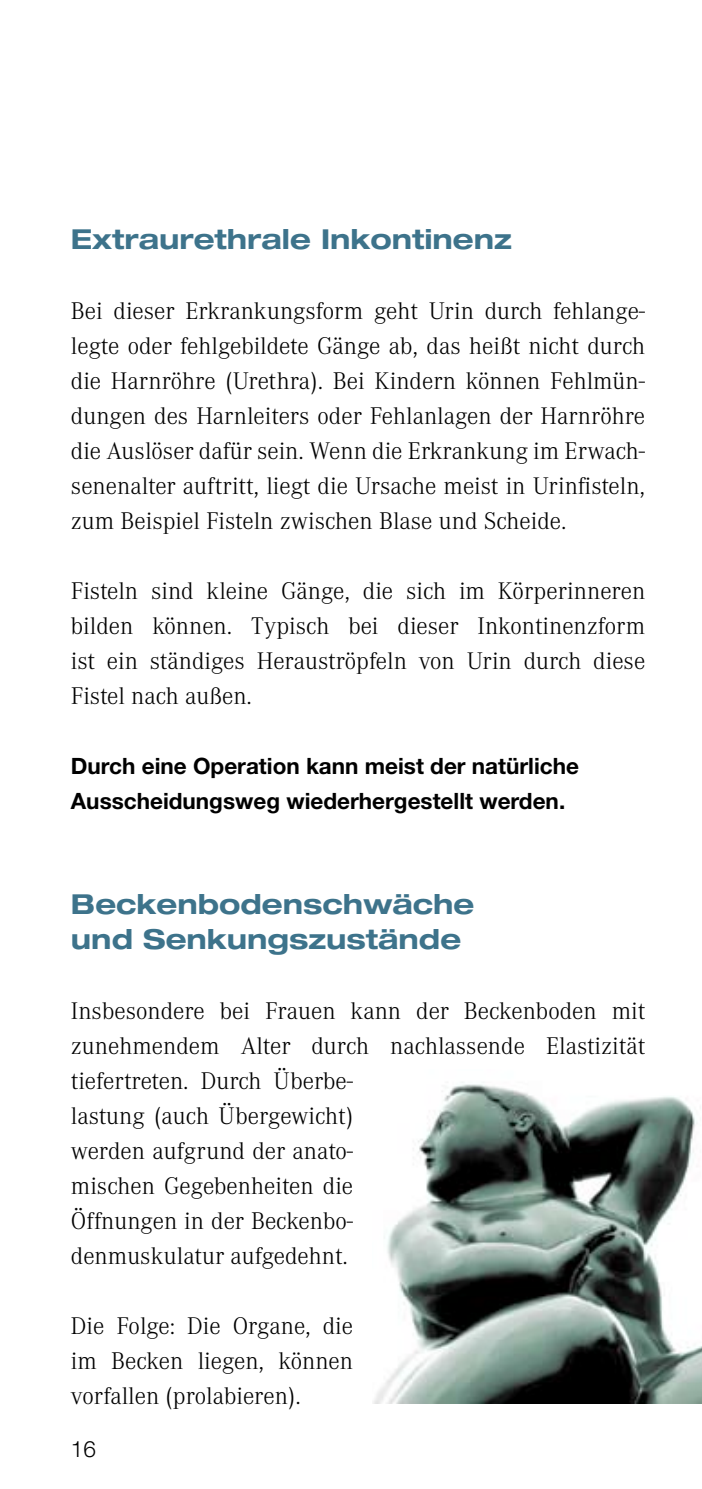
<style>
.page{position:relative;width:702px;height:1489px;background:#fff}
.page>*{position:absolute;margin:0;border:0;box-sizing:border-box;transform-origin:0 0}
.t1{font:700 expanded 27.5px/35px "Helvetica Neue";color:#3d738b}
.t2{font:300 25px/35px "Corporate A";color:#000;text-align:justify}
.t3{font:700 22.5px/35px "Helvetica Neue";color:#000}
.t4{font:300 22.5px "Helvetica Neue";color:#000}
</style>
<div class="page">
<img style="left:373px;top:1082px;width:329px;height:321px">
<p class="t1" style="left:71px;top:220px;width:442px">Extraurethrale Inkontinenz</p>
<p class="t2" style="left:71px;top:293px;width:575px">Bei dieser Erkrankungsform geht Urin durch fehlange&shy;legte oder fehlgebildete Gänge ab, das heißt nicht durch die Harnröhre (Urethra). Bei Kindern können Fehlmün&shy;dungen des Harnleiters oder Fehlanlagen der Harnröhre die Auslöser dafür sein. Wenn die Erkrankung im Erwach&shy;senenalter auftritt, liegt die Ursache meist in Urinfisteln, zum Beispiel Fisteln zwischen Blase und Scheide.</p>
<p class="t2" style="left:71px;top:573px;width:576px">Fisteln sind kleine Gänge, die sich im Körperinneren bilden können. Typisch bei dieser Inkontinenzform ist ein ständiges Herauströpfeln von Urin durch diese Fistel nach außen.</p>
<p class="t3" style="left:71px;top:747px;width:509px">Durch eine Operation kann meist der natürliche<br>Ausscheidungsweg wiederhergestellt werden.</p>
<p class="t1" style="left:71px;top:885px;width:405px">Beckenbodenschwäche und Senkungszustände</p>
<p class="t2" style="left:71px;top:993px;width:576px;text-align:left">Insbesondere bei Frauen kann der Beckenboden mit zunehmendem Alter durch nachlassende Elastizität tiefertreten. Durch Überbe-<br>lastung (auch Übergewicht)<br>werden aufgrund der anato-<br>mischen Gegebenheiten die<br>Öffnungen in der Beckenbo-<br>denmuskulatur aufgedehnt.</p>
<p class="t2" style="left:71px;top:1308px;width:284px">Die Folge: Die Organe, die im Becken liegen, können vorfallen (prolabieren).</p>
<p class="t4" style="left:71px;top:1435px;width:27px">16</p>
</div>
